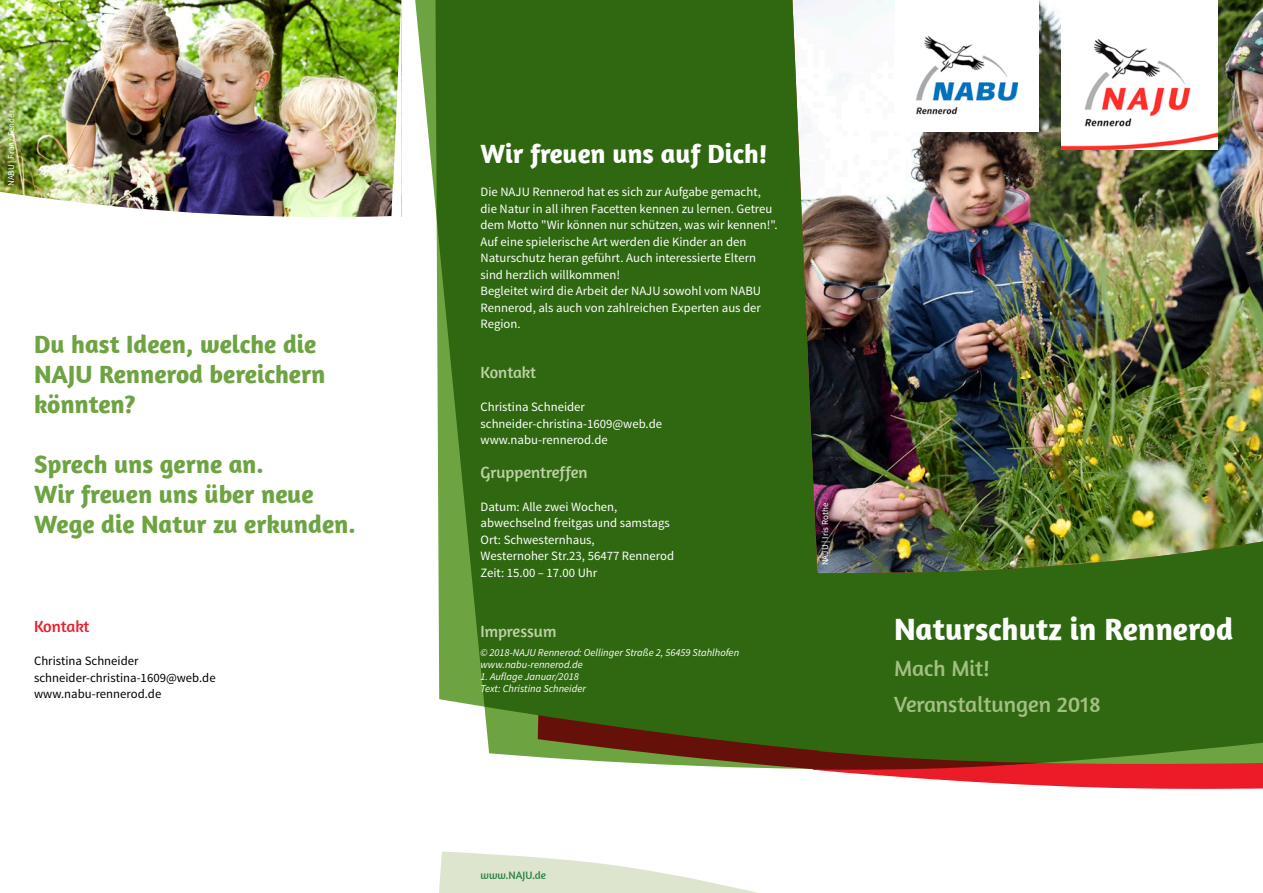
<style>
.page{position:relative;width:1263px;height:893px;background:#fff}
.page>*{position:absolute;margin:0;border:0;box-sizing:border-box;transform-origin:0 0}
.t1{font:700 31.5px "Amaranth";color:#fff}
.t2{font:700 27px "Amaranth";color:#fff}
.t3{font:700 25.5px/30px "Amaranth";color:#6ea342}
.t4{font:22.5px/36px "Amaranth";color:#a4bf84}
.t5{font:16.5px "Amaranth";color:#c0d1a8}
.t6{font:16.5px "Amaranth";letter-spacing:-.01em;color:#ec1b28}
.t7{font:12.75px/16.5px "Source Sans Pro";color:#fff}
.t8{font:12.75px/16.5px "Source Sans Pro";color:#000}
.t9{font:11.1px "Amaranth";color:#288547}
.t10{font:italic 10.5px/12px "Source Sans Pro";color:#fff}
.t11{font:9px "Source Sans Pro";color:#fff}
</style>
<div class="page">
<svg style="left:439px;top:851px;width:319px;height:42px"></svg>
<img style="left:819px;top:0;width:444px;height:537px">
<svg style="left:863px;top:774px;width:400px;height:15px;fill:#ec1b28"></svg>
<svg style="left:819px;top:537px;width:444px;height:237px;background:#3d6518"></svg>
<svg style="left:415px;top:0;width:404px;height:771px;background:#457527"></svg>
<img style="left:0;top:0;width:401px;height:217px">
<img style="left:1061px;top:0;width:156px;height:150px">
<img style="left:896px;top:0;width:143px;height:132px">
<p class="t11" style="left:6px;top:186px;width:78px;rotate:-90deg">NABU | Franz Fender</p>
<h3 class="t3" style="left:34px;top:329px;width:293px">Du hast Ideen, welche die<br>NAJU Rennerod bereichern könnten?</h3>
<h3 class="t3" style="left:34px;top:449px;width:323px">Sprech uns gerne an.<br>Wir freuen uns über neue<br>Wege die Natur zu erkunden.</h3>
<p class="t6" style="left:34px;top:617px;width:57px">Kontakt</p>
<p class="t8" style="left:34px;top:653px;width:183px">Christina Schneider schneider-christina-1609@web.de www.nabu-rennerod.de</p>
<h2 class="t2" style="left:480px;top:137px;width:289px">Wir freuen uns auf Dich!</h2>
<p class="t7" style="left:480px;top:184px;width:298px">Die NAJU Rennerod hat es sich zur Aufgabe gemacht, die Natur in all ihren Facetten kennen zu lernen. Getreu dem Motto "Wir können nur schützen, was wir kennen!".<br>Auf eine spielerische Art werden die Kinder an den Naturschutz heran geführt. Auch interessierte Eltern sind herzlich willkommen!<br>Begleitet wird die Arbeit der NAJU sowohl vom NABU Rennerod, als auch von zahlreichen Experten aus der Region.</p>
<p class="t5" style="left:480px;top:363px;width:57px">Kontakt</p>
<p class="t7" style="left:480px;top:399px;width:183px">Christina Schneider schneider-christina-1609@web.de www.nabu-rennerod.de</p>
<p class="t5" style="left:480px;top:462px;width:109px">Gruppentreffen</p>
<p class="t7" style="left:480px;top:498px;width:195px">Datum: Alle zwei Wochen, abwechselnd freitgas und samstags<br>Ort: Schwesternhaus,<br>Westernoher Str.23, 56477 Rennerod<br>Zeit: 15.00 – 17.00 Uhr</p>
<p class="t5" style="left:480px;top:622px;width:77px">Impressum</p>
<p class="t10" style="left:480px;top:646px;width:260px">© 2018-NAJU Rennerod: Oellinger Straße 2, 56459 Stahlhofen www.nabu-rennerod.de</p>
<p class="t10" style="left:480px;top:670px;width:107px">1. Auflage Januar/2018<br>Text: Christina Schneider</p>
<p class="t11" style="left:820px;top:565px;width:64px;rotate:-90deg">NAJU | Iris Rothe</p>
<p class="t9" style="left:480px;top:869px;width:67px">www.NAJU.de</p>
<h1 class="t1" style="left:894px;top:609px;width:341px">Naturschutz in Rennerod</h1>
<h3 class="t4" style="left:894px;top:650px;width:208px">Mach Mit!<br>Veranstaltungen 2018</h3>
</div>
